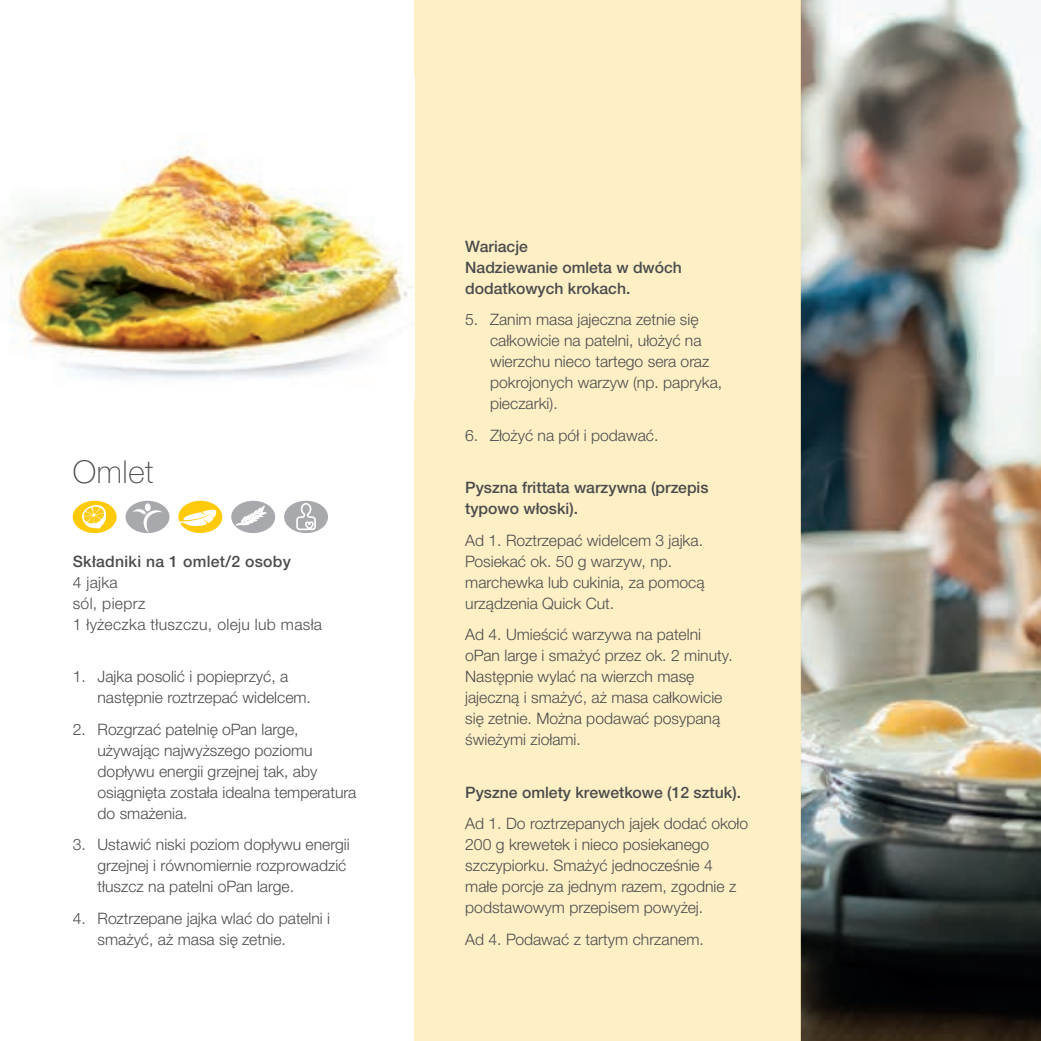
<style>
.page{position:relative;width:1041px;height:1041px;background:#fff}
.page>*{position:absolute;margin:0;border:0;box-sizing:border-box;transform-origin:0 0}
.t1{font:100 31.5px "Helvetica Neue LTW1 G";letter-spacing:.02em;color:#4b4c4d}
.t2{font:300 15.75px/21px "Helvetica Neue LTW1 G";color:#4b4c4d}
.t3{font:500 15.75px/21px "Helvetica Neue LTW1 G";color:#4b4c4d}
.t4{font:300 15.75px/21px "Helvetica Neue LTW1 G";letter-spacing:.02em;color:#4b4c4d}
.t5{font:500 15.75px "Helvetica Neue LTW1 G";letter-spacing:.02em;color:#4b4c4d}
</style>
<div class="page">
<div style="left:126px;top:501px;width:43px;height:32px;background:#a8a9ad;border-radius:50%"></div>
<div style="left:145px;top:503px;width:6px;height:8px;background:#fff;border-radius:50%"></div>
<svg style="left:132px;top:508px;width:31px;height:25px"></svg>
<div style="left:231px;top:501px;width:44px;height:32px;background:#a8a9ad;border-radius:50%"></div>
<svg style="left:236px;top:505px;width:31px;height:20px"></svg>
<div style="left:284px;top:501px;width:44px;height:32px;background:#a8a9ad;border-radius:50%"></div>
<svg style="left:295px;top:502px;width:22px;height:29px"></svg>
<div style="left:73px;top:501px;width:44px;height:32px;background:#feca0a;border-radius:50%"></div>
<svg style="left:81px;top:504px;width:27px;height:26px"></svg>
<div style="left:178px;top:501px;width:44px;height:32px;background:#feca0a;border-radius:50%"></div>
<svg style="left:179px;top:509px;width:38px;height:18px"></svg>
<img style="left:800px;top:0;width:241px;height:1041px">
<div style="left:414px;top:0;width:386px;height:1041px;background:#feefc5"></div>
<img style="left:0;top:147px;width:414px;height:232px">
<h1 class="t1" style="left:73px;top:453px;width:82px">Omlet</h1>
<p class="t5" style="left:73px;top:551px;width:220px">Składniki na 1 omlet/2 osoby</p>
<p class="t4" style="left:73px;top:571px;width:251px">4 jajka<br>sól, pieprz<br>1 łyżeczka tłuszczu, oleju lub masła</p>
<p class="t2" style="left:98px;top:666px;width:215px;text-indent:-25px">1. Jajka posolić i popieprzyć, a następnie roztrzepać widelcem.</p>
<p class="t2" style="left:98px;top:718px;width:260px;text-indent:-25px">2. Rozgrzać patelnię oPan large, używając najwyższego poziomu dopływu energii grzejnej tak, aby osiągnięta została idealna temperatura do smażenia.</p>
<p class="t2" style="left:98px;top:834px;width:254px;text-indent:-25px">3. Ustawić niski poziom dopływu energii grzejnej i równomiernie rozprowadzić tłuszcz na patelni oPan large.</p>
<p class="t2" style="left:98px;top:907px;width:234px;text-indent:-25px">4. Roztrzepane jajka wlać do patelni i smażyć, aż masa się zetnie.</p>
<p class="t3" style="left:465px;top:235px;width:218px">Wariacje<br>Nadziewanie omleta w dwóch dodatkowych krokach.</p>
<p class="t2" style="left:490px;top:309px;width:234px;text-indent:-25px">5. Zanim masa jajeczna zetnie się całkowicie na patelni, ułożyć na wierzchu nieco tartego sera oraz pokrojonych warzyw (np. papryka, pieczarki).</p>
<p class="t2" style="left:465px;top:424px;width:195px">6. Złożyć na pół i podawać.</p>
<p class="t3" style="left:465px;top:477px;width:245px">Pyszna frittata warzywna (przepis typowo włoski).</p>
<p class="t2" style="left:465px;top:529px;width:241px">Ad 1. Roztrzepać widelcem 3 jajka.<br>Posiekać ok. 50 g warzyw, np. marchewka lub cukinia, za pomocą urządzenia Quick Cut.</p>
<p class="t2" style="left:465px;top:624px;width:269px">Ad 4. Umieścić warzywa na patelni oPan large i smażyć przez ok. 2 minuty.<br>Następnie wylać na wierzch masę jajeczną i smażyć, aż masa całkowicie się zetnie. Można podawać posypaną świeżymi ziołami.</p>
<p class="t3" style="left:465px;top:781px;width:277px">Pyszne omlety krewetkowe (12 sztuk).</p>
<p class="t2" style="left:465px;top:813px;width:285px">Ad 1. Do roztrzepanych jajek dodać około 200 g krewetek i nieco posiekanego szczypiorku. Smażyć jednocześnie 4 małe porcje za jednym razem, zgodnie z podstawowym przepisem powyżej.</p>
<p class="t2" style="left:465px;top:928px;width:240px">Ad 4. Podawać z tartym chrzanem.</p>
</div>
